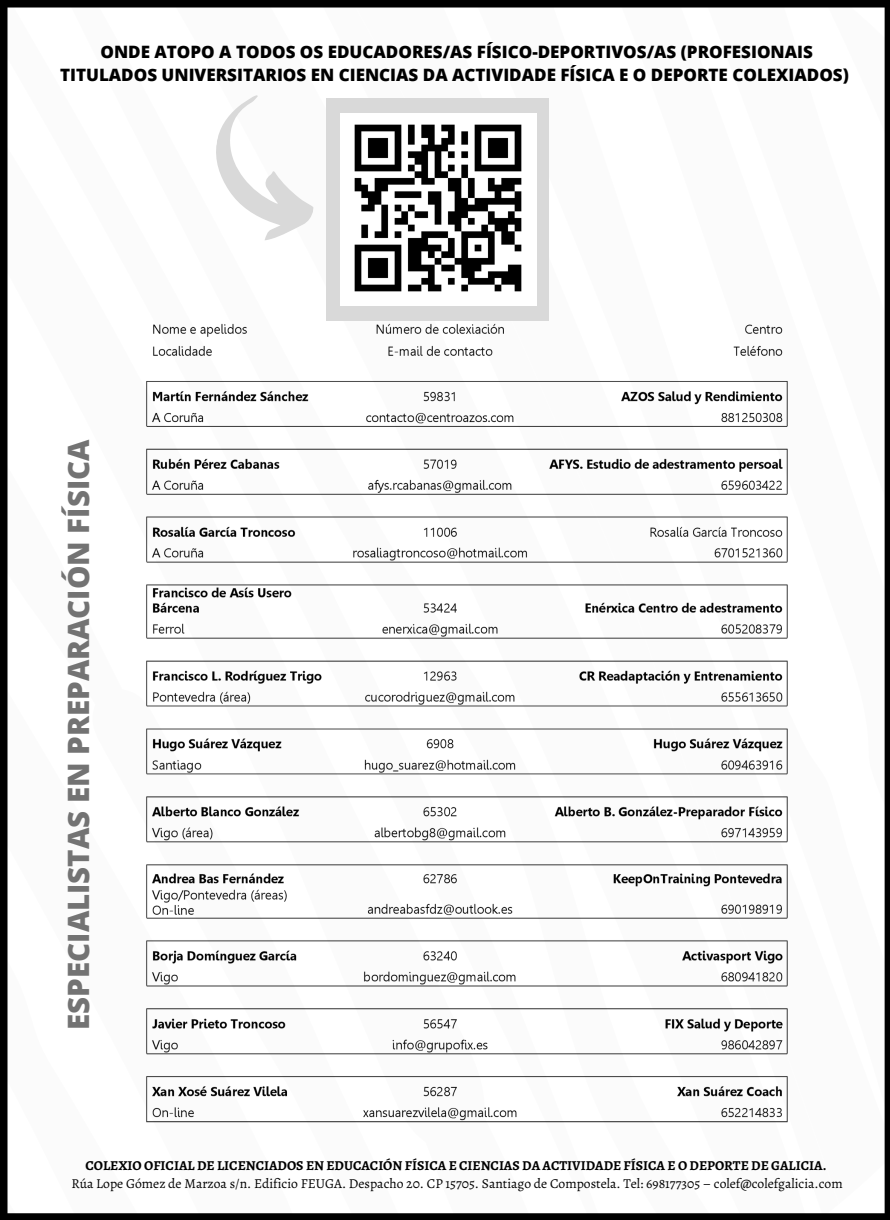
<style>
.page{position:relative;width:890px;height:1220px;background:#fff}
.page>*{position:absolute;margin:0;border:0;box-sizing:border-box;transform-origin:0 0}
.t1{font:800 29.4px "Open Sans";color:#737373}
.t2{font:800 17px/22.8px "Open Sans";color:#000;text-align:center}
.t3{font:13.6px "Alegreya";color:#000}
.t4{font:700 13.6px "Alegreya";color:#000}
</style>
<div class="page">
<div style="left:0;top:0;width:887px;height:8px;background:#000"></div>
<div style="left:0;top:1213px;width:890px;height:6px;background:#000"></div>
<div style="left:0;top:0;width:8px;height:1217px;background:#000"></div>
<div style="left:884px;top:0;width:6px;height:1219px;background:#000"></div>
<div style="left:326px;top:98px;width:223px;height:223px;background:#d9d9d9"></div>
<img style="left:340px;top:113px;width:196px;height:103px">
<img style="left:47px;top:216px;width:838px;height:998px">
<svg style="left:202px;top:95px;width:128px;height:152px"></svg>
<p class="t2" style="left:60px;top:40px;width:790px">ONDE ATOPO A TODOS OS EDUCADORES/AS FÍSICO-DEPORTIVOS/AS (PROFESIONAIS<br>TITULADOS UNIVERSITARIOS EN CIENCIAS DA ACTIVIDADE FÍSICA E O DEPORTE COLEXIADOS)</p>
<p class="t1" style="left:58px;top:1029px;width:591px;rotate:-90deg">ESPECIALISTAS EN PREPARACIÓN FÍSICA</p>
<p class="t4" style="left:85px;top:1156px;width:742px">COLEXIO OFICIAL DE LICENCIADOS EN EDUCACIÓN FÍSICA E CIENCIAS DA ACTIVIDADE FÍSICA E O DEPORTE DE GALICIA.</p>
<p class="t3" style="left:71px;top:1174px;width:772px">Rúa Lope Gómez de Marzoa s/n. Edificio FEUGA. Despacho 20. CP 15705. Santiago de Compostela. Tel: 698177305 – colef@colefgalicia.com</p>
</div>
